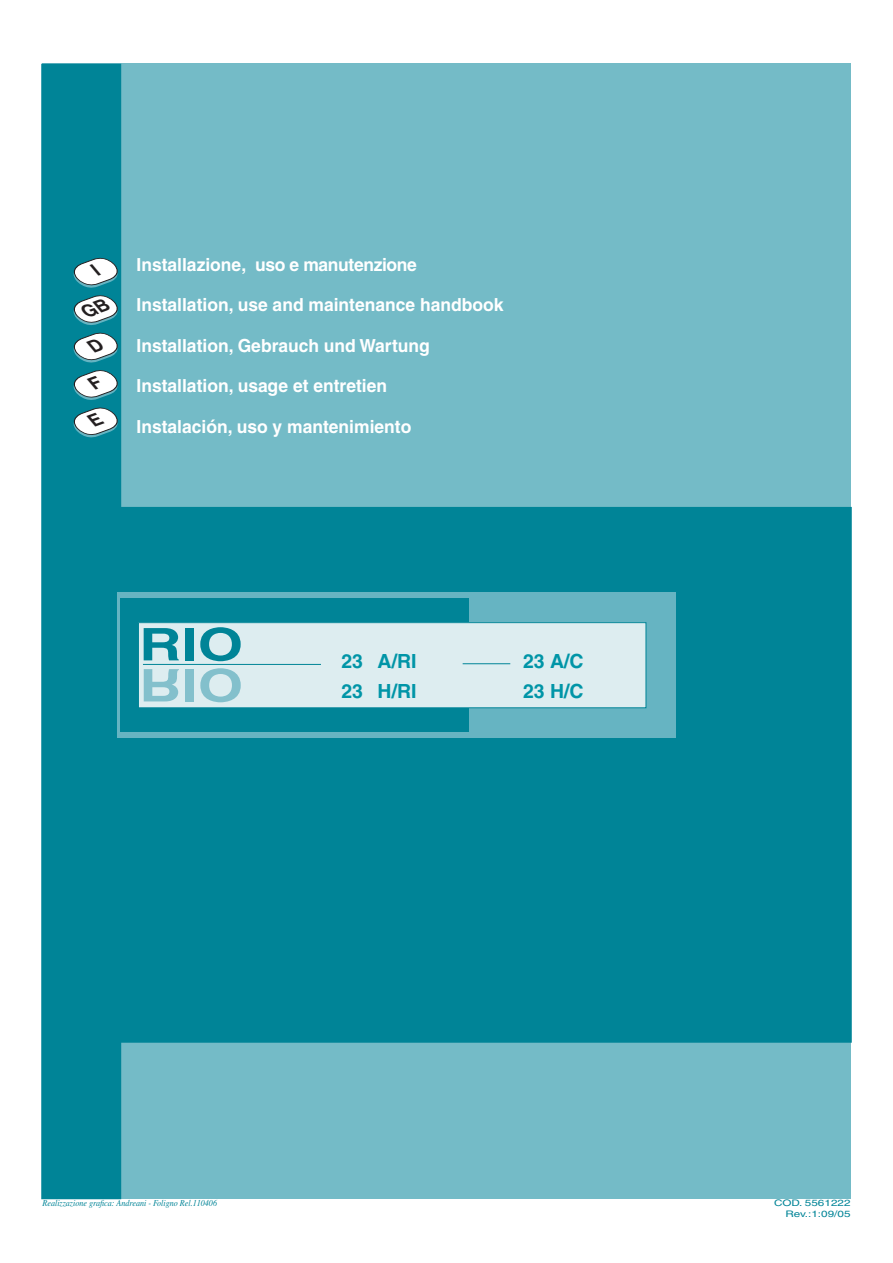
<style>
.page{position:relative;width:893px;height:1263px;background:#fff}
.page>*{position:absolute;margin:0;border:0;box-sizing:border-box;transform-origin:0 0}
.t1{font:700 45px "Helvetica";color:#008497;scale:1.3 1}
.t2{font:700 19.5px/30.6px "Helvetica";color:#0095a7}
.t3{font:700 18px "Helvetica";color:#fff}
.t4{font:700 18px "Helvetica";letter-spacing:-.02em;color:#fff}
.t5{font:italic 9px "Times";color:#008497;scale:.9 1}
.t6{font:9px/10.8px "Helvetica";color:#008497;text-align:right;scale:1.3 1}
</style>
<div class="page">
<div style="left:43px;top:64px;width:808px;height:1135px;background:#74bbc7"></div>
<div style="left:43px;top:508px;width:808px;height:534px;background:#008497"></div>
<div style="left:42px;top:64px;width:78px;height:1134px;background:#008497"></div>
<div style="left:41px;top:64px;width:80px;height:1135px;border:2px solid #008497"></div>
<div style="left:117px;top:592px;width:558px;height:146px;background:#66b4c2"></div>
<div style="left:120px;top:598px;width:349px;height:133px;background:#008497"></div>
<div style="left:138px;top:623px;width:508px;height:85px;background:#ddedf0"></div>
<div style="left:138px;top:622px;width:508px;height:86px;border:1px solid #008497"></div>
<hr style="left:143px;top:664px;width:178px;height:1px;background:#008497">
<hr style="left:463px;top:663px;width:47px;height:1px;background:#008497">
<svg style="left:73px;top:254px;width:49px;height:187px"></svg>
<p class="t4" style="left:137px;top:253px;width:282px">Installazione, uso e manutenzione</p>
<p class="t3" style="left:137px;top:294px;width:369px">Installation, use and maintenance handbook</p>
<p class="t3" style="left:137px;top:334px;width:295px">Installation, Gebrauch und Wartung</p>
<p class="t3" style="left:137px;top:375px;width:252px">Installation, usage et entretien</p>
<p class="t3" style="left:137px;top:415px;width:276px">Instalación, uso y mantenimiento</p>
<h1 class="t1" style="left:139px;top:617px;width:82px">RIO</h1>
<p class="t2" style="left:341px;top:645px;width:77px">23 A/RI<br>23 H/RI</p>
<p class="t2" style="left:523px;top:645px;width:62px">23 A/C<br>23 H/C</p>
<p class="t5" style="left:43px;top:1198px;width:195px">Realizzazione grafica: Andreani - Foligno Rel.110406</p>
<p class="t6" style="left:774px;top:1198px;width:60px">COD. 5561222<br>Rev.:1:09/05</p>
</div>
